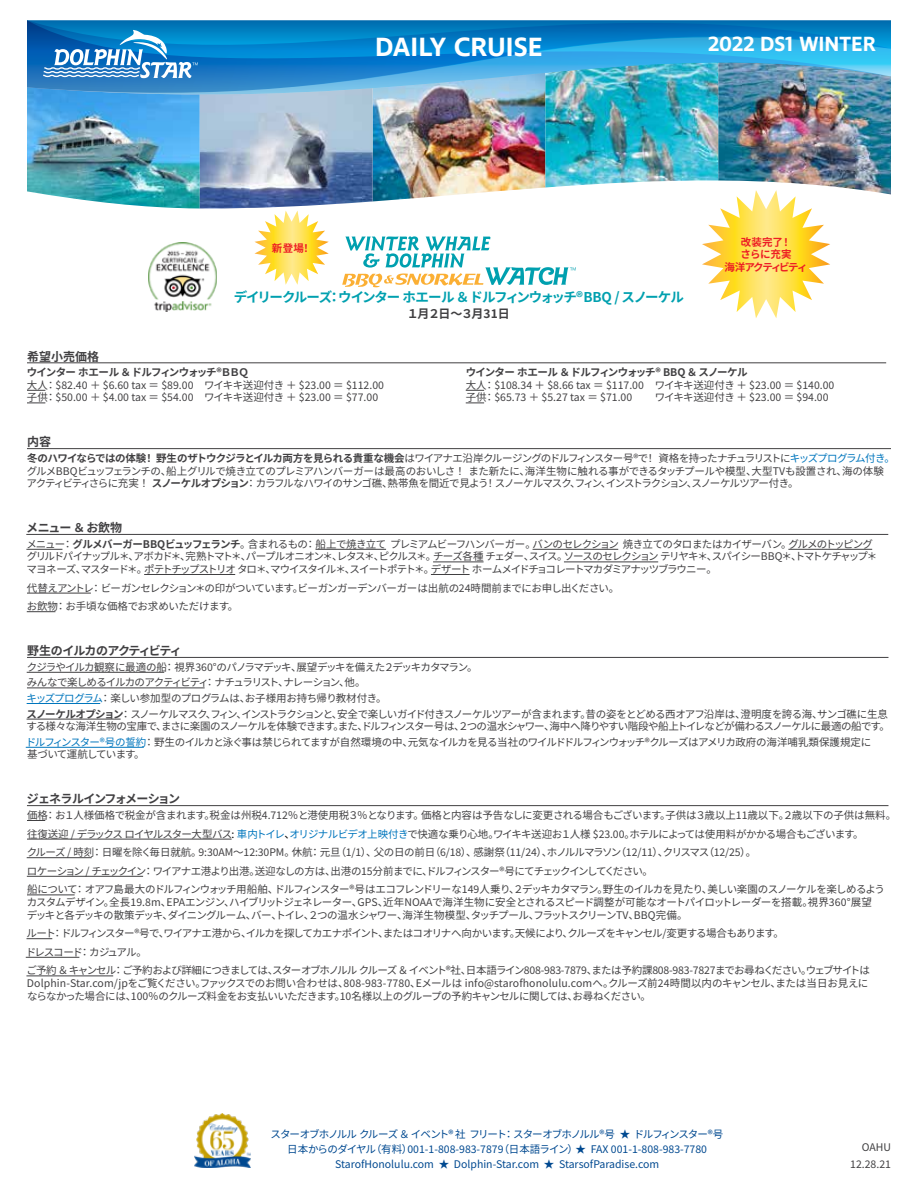
<style>
.page{position:relative;width:918px;height:1188px;background:#fff}
.page>*{position:absolute;margin:0;border:0;box-sizing:border-box;transform-origin:0 0}
.t1{font:600 27px "Ingra";letter-spacing:-.005em;color:#fff}
.t2{font:600 21px "Ingra";color:#fff}
.t3{font:700 13.5px "Source Han Sans JP";letter-spacing:-.085em;color:#00a0af}
.t4{font:700 12px "Source Han Sans JP";letter-spacing:-.065em;color:#414042}
.t5{font:700 12px "Source Han Sans JP";letter-spacing:-.09em;color:#414042}
.t6{font:700 12px "Source Han Sans JP";letter-spacing:-.11em;color:#414042}
.t7{font:10.5px/18.6px "Source Han Sans JP";letter-spacing:-.06em;color:#414042}
.t8{font:10.5px/12.6px "Source Han Sans JP";letter-spacing:-.09em;color:#414042}
.t9{font:10.5px/16.5px "Source Han Sans JP";color:#414042;text-align:right}
.t10{font:10.5px/18.6px "Source Han Sans JP";letter-spacing:-.085em;color:#414042}
.t11{font:10.5px/12.6px "Source Han Sans JP";letter-spacing:-.02em;color:#414042}
.t12{font:10.5px/15px "Source Han Sans JP";letter-spacing:-.015em;color:#004990;text-align:center}
.t13{font:700 10.5px "Source Han Sans JP";letter-spacing:-.075em;color:#414042}
.t14{font:700 10.5px/12.6px "Source Han Sans JP";letter-spacing:-.085em;color:#ed1d24;text-align:center}
.t15{font:700 10.5px "Source Han Sans JP";letter-spacing:-.05em;color:#ed1d24}
.s1{font-weight:700}
.s2{color:#0076bd}
.s3{color:#000}
</style>
<div class="page">
<img style="left:718px;top:120px;width:173px;height:74px">
<img style="left:373px;top:120px;width:172px;height:81px">
<img style="left:545px;top:120px;width:173px;height:67px">
<img style="left:27px;top:120px;width:173px;height:89px">
<img style="left:200px;top:120px;width:173px;height:89px">
<img style="left:27px;top:96px;width:864px;height:24px">
<svg style="left:27px;top:20px;width:864px;height:16px;background:#0475b8"></svg>
<img style="left:27px;top:36px;width:864px;height:60px">
<svg style="left:43px;top:30px;width:155px;height:48px"></svg>
<img style="left:195px;top:1114px;width:56px;height:54px">
<hr style="left:27px;top:363px;width:859px;height:1px;background:#414042">
<svg style="left:27px;top:390px;width:18px;height:1px"></svg>
<svg style="left:466px;top:390px;width:18px;height:1px"></svg>
<svg style="left:27px;top:403px;width:18px;height:1px"></svg>
<svg style="left:466px;top:403px;width:18px;height:1px"></svg>
<hr style="left:27px;top:448px;width:864px;height:1px;background:#414042">
<hr style="left:26px;top:534px;width:862px;height:1px;background:#414042">
<hr style="left:26px;top:549px;width:36px;height:1px;background:#414042">
<hr style="left:316px;top:549px;width:70px;height:1px;background:#414042">
<hr style="left:533px;top:549px;width:85px;height:1px;background:#414042">
<hr style="left:788px;top:549px;width:84px;height:1px;background:#414042">
<hr style="left:433px;top:562px;width:51px;height:1px;background:#414042">
<hr style="left:564px;top:562px;width:94px;height:1px;background:#414042">
<hr style="left:144px;top:574px;width:91px;height:1px;background:#414042">
<hr style="left:431px;top:574px;width:39px;height:1px;background:#414042">
<hr style="left:27px;top:593px;width:64px;height:1px;background:#414042">
<svg style="left:27px;top:611px;width:28px;height:1px"></svg>
<hr style="left:27px;top:657px;width:861px;height:1px;background:#414042">
<hr style="left:27px;top:672px;width:137px;height:1px;background:#414042">
<hr style="left:27px;top:688px;width:178px;height:1px;background:#414042">
<hr style="left:27px;top:703px;width:73px;height:1px;background:#0076bd">
<hr style="left:27px;top:719px;width:94px;height:1px;background:#414042">
<hr style="left:26px;top:747px;width:118px;height:1px;background:#0076bd">
<hr style="left:27px;top:805px;width:861px;height:1px;background:#414042">
<svg style="left:27px;top:820px;width:18px;height:1px"></svg>
<hr style="left:27px;top:839px;width:205px;height:1px;background:#414042">
<hr style="left:27px;top:857px;width:65px;height:1px;background:#414042">
<hr style="left:27px;top:876px;width:116px;height:1px;background:#414042">
<hr style="left:27px;top:895px;width:48px;height:1px;background:#414042">
<svg style="left:26px;top:938px;width:26px;height:1px"></svg>
<hr style="left:26px;top:957px;width:53px;height:1px;background:#414042">
<hr style="left:26px;top:976px;width:87px;height:1px;background:#414042">
<img style="left:148px;top:243px;width:68px;height:69px">
<svg style="left:254px;top:211px;width:75px;height:74px"></svg>
<svg style="left:702px;top:190px;width:128px;height:128px"></svg>
<svg style="left:342px;top:236px;width:234px;height:51px"></svg>
<h1 class="t1" style="left:375px;top:30px;width:169px">DAILY CRUISE</h1>
<h2 class="t2" style="left:708px;top:31px;width:169px">2022 DS1 WINTER</h2>
<p class="t15" style="left:272px;top:242px;width:41px">新登場！</p>
<p class="t14" style="left:725px;top:236px;width:84px">改装完了！<br>さらに充実<br>海洋アクティビティ</p>
<p class="t3" style="left:234px;top:289px;width:452px">デイリークルーズ： ウインター ホエール ＆ ドルフィンウォッチ®︎ BBQ / スノーケル</p>
<p class="t6" style="left:407px;top:307px;width:104px">１月２日～３月31日</p>
<p class="t4" style="left:27px;top:349px;width:73px">希望小売価格</p>
<p class="t13" style="left:27px;top:366px;width:224px">ウインター ホエール ＆ ドルフィンウォッチ®︎ ＢＢＱ</p>
<p class="t13" style="left:466px;top:366px;width:284px">ウインター ホエール ＆ ドルフィンウォッチ®︎ BBQ ＆ スノーケル</p>
<p class="t9" style="left:27px;top:377px;width:359px">大人： $82.40 ＋ $6.60 tax ＝ $89.00 ワイキキ送迎付き ＋ $23.00 ＝ $112.00</p>
<p class="t9" style="left:466px;top:377px;width:370px">大人： $108.34 ＋ $8.66 tax ＝ $117.00 ワイキキ送迎付き ＋ $23.00 ＝ $140.00</p>
<p class="t9" style="left:27px;top:390px;width:353px">子供： $50.00 ＋ $4.00 tax ＝ $54.00 ワイキキ送迎付き ＋ $23.00 ＝ $77.00</p>
<p class="t9" style="left:466px;top:390px;width:168px">子供： $65.73 ＋ $5.27 tax ＝ $71.00</p>
<p class="t9" style="left:655px;top:390px;width:175px">ワイキキ送迎付き ＋ $23.00 ＝ $94.00</p>
<p class="t4" style="left:27px;top:435px;width:25px">内容</p>
<p class="t7" style="left:27px;top:452px;width:870px;line-height:12.6px"><span class="s1">冬のハワイならではの体験！ 野生のザトウクジラとイルカ両方を見られる貴重な機会</span>はワイアナエ沿岸クルージングのドルフィンスター号®で！ 資格を持ったナチュラリストに<span class="s2">キッズプログラム付き。</span>グルメBBQビュッフェランチの、船上グリルで焼き立てのプレミアハンバーガーは最高のおいしさ！また新たに、海洋生物に触れる事ができるタッチプールや模型、大型TVも設置され、海の体験アクティビティさらに充実！<span class="s1">スノーケルオプション</span>： カラフルなハワイのサンゴ礁、熱帯魚を間近で見よう！ スノーケルマスク、フィン、インストラクション、スノーケルツアー付き。</p>
<p class="t4" style="left:26px;top:521px;width:97px">メニュー ＆ お飲物</p>
<p class="t8" style="left:26px;top:538px;width:852px">メニュー： <span class="s1">グルメバーガーBBQビュッフェランチ</span>。含まれるもの： 船上で焼き立て プレミアムビーフハンバーガー。バンのセレクション 焼き立てのタロまたはカイザーバン。グルメのトッピンググリルドパイナップル＊、アボカド＊、完熟トマト＊、パープルオニオン＊、レタス＊、ピクルス＊。チーズ各種 チェダー、スイス。ソースのセレクション テリヤキ＊、スパイシーBBQ＊、トマトケチャップ＊マヨネーズ、マスタード＊。ポテトチップストリオ タロ＊、マウイスタイル＊、スイートポテト＊。デザート ホームメイドチョコレートマカダミアナッツブラウニー。</p>
<p class="t7" style="left:27px;top:579px;width:594px">代替えアントレ： ビーガンセレクション＊の印がついています。ビーガンガーデンバーガーは出航の24時間前までにお申し出ください。お飲物： お手頃な価格でお求めいただけます。</p>
<p class="t5" style="left:27px;top:644px;width:156px">野生のイルカのアクティビティ</p>
<p class="t7" style="left:27px;top:659px;width:863px;line-height:15.6px">クジラやイルカ観察に最適の船： 視界360°のパノラマデッキ、展望デッキを備えた２デッキカタマラン。<br>みんなで楽しめるイルカのアクティビティ： ナチュラリスト、ナレーション、他。<br><span class="s2">キッズプログラム</span>： 楽しい参加型のプログラムは、お子様用お持ち帰り教材付き。<br><span class="s1">スノーケルオプション</span>： スノーケルマスク、フィン、インストラクションと、安全で楽しいガイド付きスノーケルツアーが含まれます。昔の姿をとどめる西オアフ沿岸は、澄明度を誇る海、サンゴ礁に生息</p>
<p class="t7" style="left:26px;top:719px;width:866px;line-height:15.6px">する様々な海洋生物の宝庫で、まさに楽園のスノーケルを体験できます。また、ドルフィンスター号は、２つの温水シャワー、海中へ降りやすい階段や船上トイレなどが備わるスノーケルに最適の船です。<span class="s2">ドルフィンスター®号の誓約</span>： 野生のイルカと泳ぐ事は禁じられてますが自然環境の中、元気なイルカを見る当社のワイルドドルフィンウォッチ®クルーズはアメリカ政府の海洋哺乳類保護規定に</p>
<p class="t7" style="left:27px;top:745px;width:119px">基づいて運航しています。</p>
<p class="t4" style="left:27px;top:792px;width:155px">ジェネラルインフォメーション</p>
<p class="t7" style="left:27px;top:806px;width:871px">価格： お１人様価格で税金が含まれます。税金は州税4.712％と港使用税３％となります。価格と内容は予告なしに変更される場合もございます。子供は３歳以上11歳以下。２歳以下の子供は無料。往復送迎 / デラックス ロイヤルスター大型バス<span class="s3">:</span> <span class="s2">車内トイレ</span><span class="s3">、</span><span class="s2">オリジナルビデオ上映付き</span>で快適な乗り心地。ワイキキ送迎お１人様 $23.00。ホテルによっては使用料がかかる場合もございます。<br>クルーズ / 時刻： 日曜を除く毎日就航。9:30AM～12:30PM。休航： 元旦（1/1）、父の日の前日（6/18）、感謝祭（11/24）、ホノルルマラソン（12/11）、クリスマス（12/25）。<br>ロケーション / チェックイン： ワイアナエ港より出港。送迎なしの方は、出港の15分前までに、ドルフィンスター®号にてチェックインしてください。<br>船について： オアフ島最大のドルフィンウォッチ用船舶、ドルフィンスター®号はエコフレンドリーな149人乗り、２デッキカタマラン。野生のイルカを見たり、美しい楽園のスノーケルを楽しめるよう</p>
<p class="t7" style="left:27px;top:896px;width:847px;line-height:12.6px">カスタムデザイン。全長19.8m、EPAエンジン、ハイブリットジェネレーター、GPS、近年NOAAで海洋生物に安全とされるスピード調整が可能なオートパイロットレーダーを搭載。視界360°展望デッキと各デッキの散策デッキ、ダイニングルーム、バー、トイレ、２つの温水シャワー、海洋生物模型、タッチプール、フラットスクリーンTV、BBQ完備。</p>
<p class="t10" style="left:26px;top:924px;width:846px">ルート： ドルフィンスター®号で、ワイアナエ港から、イルカを探してカエナポイント、またはコオリナへ向かいます。天候により、クルーズをキャンセル/変更する場合もあります。<br>ドレスコード： カジュアル。<br>ご予約 ＆ キャンセル： ご予約および詳細につきましては、スターオブホノルル クルーズ ＆ イベント®社、日本語ライン808-983-7879、または予約課808-983-7827までお尋ねください。ウェブサイトは</p>
<p class="t11" style="left:27px;top:977px;width:843px">Dolphin-Star.com/jpをご覧ください。ファックスでのお問い合わせは、808-983-7780、Eメールは info@starofhonolulu.comへ。クルーズ前24時間以内のキャンセル、または当日お見えにならなかった場合には、100％のクルーズ料金をお支払いいただきます。10名様以上のグループの予約キャンセルに関しては、お尋ねください。</p>
<p class="t12" style="left:271px;top:1127px;width:454px">スターオブホノルル クルーズ ＆ イベント® 社 フリート： スターオブホノルル®号 ★ ドルフィンスター®号日本からのダイヤル（有料）001-1-808-983-7879（日本語ライン）★ FAX 001-1-808-983-7780<br>StarofHonolulu.com ★ Dolphin-Star.com ★ StarsofParadise.com</p>
<p class="t9" style="left:850px;top:1139px;width:42px">OAHU<br>12.28.21</p>
</div>
